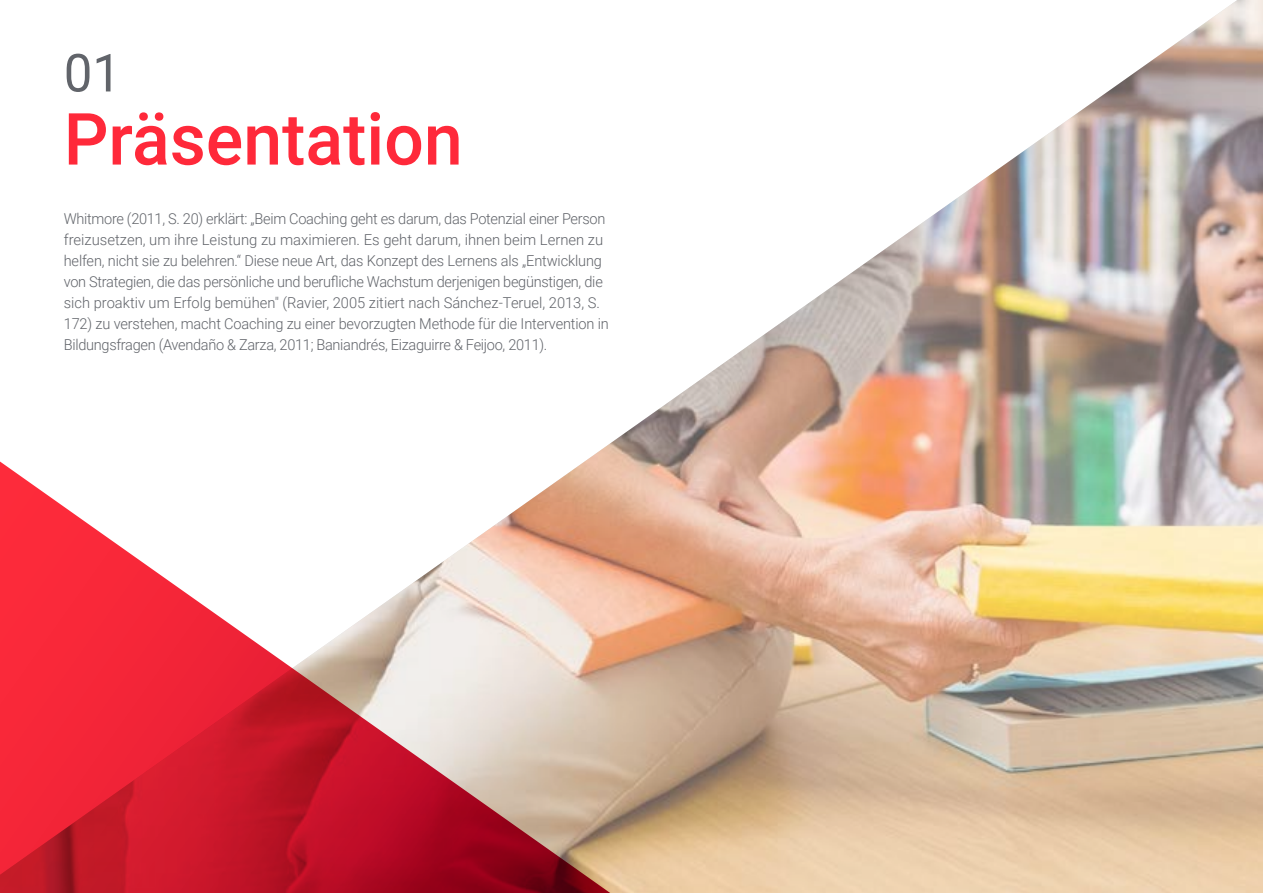
<style>
.page{position:relative;width:1263px;height:893px;background:#fff}
.page>*{position:absolute;margin:0;border:0;box-sizing:border-box;transform-origin:0 0}
.t1{font:500 72px "Roboto";color:#ff293a}
.t2{font:52.5px "Roboto";color:#61646a}
.t3{font:300 15px/21px "Roboto";letter-spacing:-.01em;color:#61646a}
</style>
<div class="page">
<img style="left:607px;top:0;width:656px;height:893px">
<svg style="left:0;top:446px;width:640px;height:447px"></svg>
<h2 class="t2" style="left:64px;top:36px;width:59px">01</h2>
<h1 class="t1" style="left:64px;top:89px;width:400px">Präsentation</h1>
<p class="t3" style="left:64px;top:207px;width:547px">Whitmore (2011, S. 20) erklärt: „Beim Coaching geht es darum, das Potenzial einer Person freizusetzen, um ihre Leistung zu maximieren. Es geht darum, ihnen beim Lernen zu helfen, nicht sie zu belehren.“ Diese neue Art, das Konzept des Lernens als „Entwicklung von Strategien, die das persönliche und berufliche Wachstum derjenigen begünstigen, die sich proaktiv um Erfolg bemühen" (Ravier, 2005 zitiert nach Sánchez-Teruel, 2013, S.<br>172) zu verstehen, macht Coaching zu einer bevorzugten Methode für die Intervention in Bildungsfragen (Avendaño &amp; Zarza, 2011; Baniandrés, Eizaguirre &amp; Feijoo, 2011).</p>
</div>
